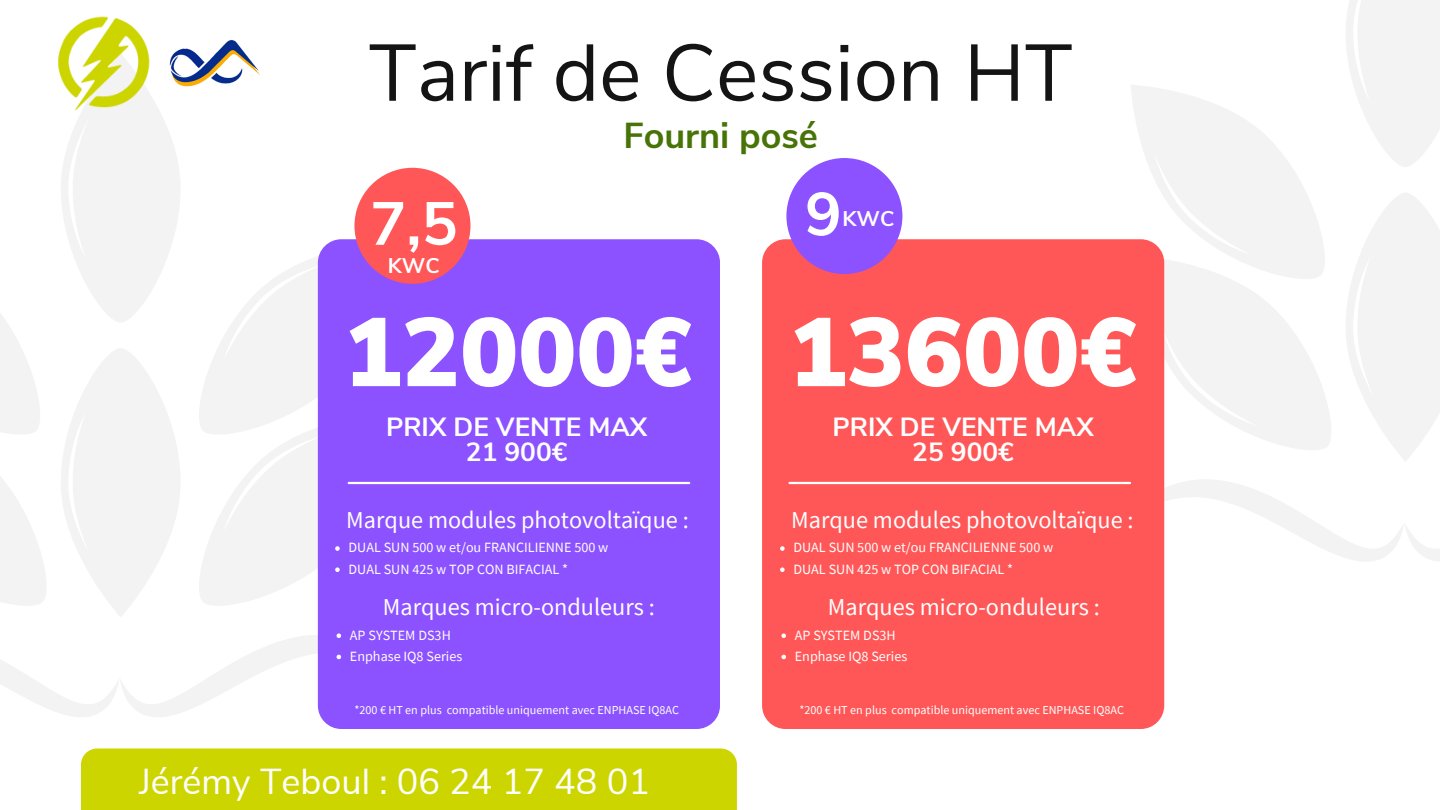
<style>
.page{position:relative;width:1440px;height:810px;background:#fff}
.page>*{position:absolute;margin:0;border:0;box-sizing:border-box;transform-origin:0 0}
.t1{font:900 96.9px "Nunito Sans";color:#fff}
.t2{font:80px "Nunito Sans";color:#141414}
.t3{font:700 60.6px "Nunito Sans";color:#fff}
.t4{font:36px "Nunito Sans";color:#fff}
.t5{font:700 36px "Nunito Sans";color:#487307}
.t6{font:700 26.3px/24.2px "Nunito Sans";color:#fff;text-align:center}
.t7{font:24.2px "Source Sans Pro";color:#fff}
.t8{font:700 21.2px "Nunito Sans";color:#fff}
.t9{font:14.1px "Source Sans Pro";color:#fff}
.t10{font:12.1px "Source Sans Pro";color:#fff}
</style>
<div class="page">
<svg style="left:1346px;top:0;width:94px;height:167px"></svg>
<svg style="left:1346px;top:193px;width:94px;height:269px"></svg>
<svg style="left:1131px;top:85px;width:200px;height:374px"></svg>
<svg style="left:1164px;top:479px;width:276px;height:83px"></svg>
<svg style="left:61px;top:129px;width:119px;height:193px"></svg>
<svg style="left:61px;top:348px;width:119px;height:269px"></svg>
<svg style="left:0;top:314px;width:46px;height:292px"></svg>
<div style="left:762px;top:239px;width:402px;height:490px;background:#ff5757;border-radius:23px"></div>
<div style="left:318px;top:239px;width:402px;height:490px;background:#8c52ff;border-radius:23px"></div>
<svg style="left:199px;top:240px;width:195px;height:374px"></svg>
<hr style="left:349px;top:482px;width:340px;height:2px;background:#fff">
<hr style="left:790px;top:482px;width:340px;height:2px;background:#fff">
<div style="left:786px;top:158px;width:116px;height:116px;background:#8c52ff;border-radius:50%"></div>
<svg style="left:0;top:633px;width:342px;height:84px"></svg>
<svg style="left:780px;top:546px;width:5px;height:5px"></svg>
<svg style="left:780px;top:567px;width:5px;height:5px"></svg>
<svg style="left:781px;top:633px;width:5px;height:5px"></svg>
<svg style="left:781px;top:655px;width:5px;height:4px"></svg>
<div style="left:354px;top:168px;width:116px;height:116px;background:#ff5757;border-radius:50%"></div>
<img style="left:169px;top:39px;width:91px;height:47px">
<img style="left:58px;top:16px;width:109px;height:113px">
<div style="left:81px;top:748px;width:656px;height:62px;background:#cdd500"></div>
<p class="t2" style="left:369px;top:20px;width:705px">Tarif de Cession HT</p>
<p class="t5" style="left:623px;top:112px;width:196px">Fourni posé</p>
<p class="t3" style="left:370px;top:184px;width:89px">7,5</p>
<p class="t8" style="left:388px;top:251px;width:53px">KWC</p>
<p class="t3" style="left:805px;top:174px;width:38px">9</p>
<h3 class="t8" style="left:843px;top:204px;width:53px">KWC</h3>
<p class="t1" style="left:344px;top:288px;width:351px">12000€</p>
<p class="t1" style="left:789px;top:288px;width:351px">13600€</p>
<h2 class="t6" style="left:386px;top:416px;width:263px">PRIX DE VENTE MAX<br>21 900€</h2>
<h4 class="t7" style="left:346px;top:504px;width:344px">Marque modules photovoltaïque :</h4>
<p class="t9" style="left:349px;top:538px;width:261px">DUAL SUN 500 w et/ou FRANCILIENNE 500 w</p>
<p class="t9" style="left:349px;top:560px;width:221px">DUAL SUN 425 w TOP CON BIFACIAL *</p>
<h1 class="t7" style="left:383px;top:591px;width:273px">Marques micro-onduleurs :</h1>
<h6 class="t9" style="left:350px;top:626px;width:102px">AP SYSTEM DS3H</h6>
<p class="t9" style="left:350px;top:647px;width:114px">Enphase IQ8 Series</p>
<p class="t10" style="left:354px;top:702px;width:326px">*200 € HT en plus compatible uniquement avec ENPHASE IQ8AC</p>
<p class="t4" style="left:139px;top:757px;width:512px">Jérémy Teboul : 06 24 17 48 01</p>
<p class="t6" style="left:832px;top:416px;width:263px">PRIX DE VENTE MAX<br>25 900€</p>
<p class="t7" style="left:791px;top:504px;width:344px">Marque modules photovoltaïque :</p>
<p class="t9" style="left:794px;top:538px;width:261px">DUAL SUN 500 w et/ou FRANCILIENNE 500 w</p>
<p class="t9" style="left:794px;top:560px;width:221px">DUAL SUN 425 w TOP CON BIFACIAL *</p>
<p class="t7" style="left:828px;top:591px;width:273px">Marques micro-onduleurs :</p>
<p class="t9" style="left:795px;top:626px;width:102px">AP SYSTEM DS3H</p>
<h1 class="t9" style="left:795px;top:647px;width:114px">Enphase IQ8 Series</h1>
<h6 class="t10" style="left:799px;top:702px;width:326px">*200 € HT en plus compatible uniquement avec ENPHASE IQ8AC</h6>
</div>
